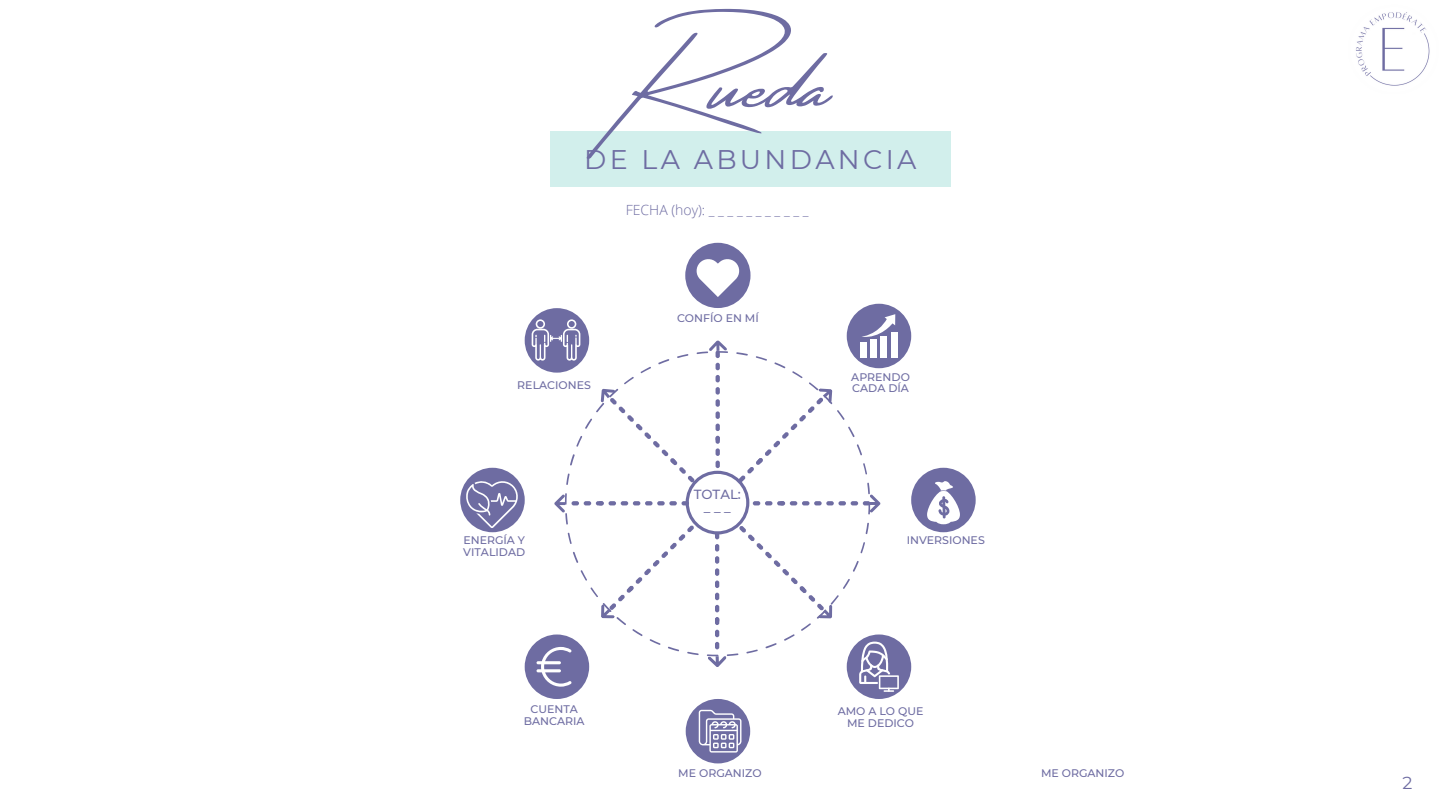
<style>
.page{position:relative;width:1440px;height:810px;background:#fff}
.page>*{position:absolute;margin:0;border:0;box-sizing:border-box;transform-origin:0 0}
.t1{font:81.3px "Amsterdam Four Slant";color:#6e6ca2}
.t2{font:26.9px "Montserrat";letter-spacing:.125em;color:#6e6ca2}
.t3{font:17.5px "Montserrat";color:#6e6ca2}
.t4{font:300 14px "Open Sans";color:#6e6ca2}
.t5{font:500 13.2px "Montserrat";color:#6e6ca2}
.t6{font:500 11px/11.3px "Montserrat";color:#6e6ca2}
</style>
<div class="page">
<div style="left:525px;top:308px;width:64px;height:65px;background:#6e6ca2;border-radius:50%"></div>
<div style="left:847px;top:304px;width:64px;height:64px;background:#6e6ca2;border-radius:50%"></div>
<div style="left:911px;top:468px;width:65px;height:64px;background:#6e6ca2;border-radius:50%"></div>
<div style="left:847px;top:635px;width:64px;height:64px;background:#6e6ca2;border-radius:50%"></div>
<div style="left:460px;top:468px;width:65px;height:64px;background:#6e6ca2;border-radius:50%"></div>
<svg style="left:465px;top:480px;width:54px;height:48px"></svg>
<div style="left:525px;top:635px;width:64px;height:64px;background:#6e6ca2;border-radius:50%"></div>
<div style="left:686px;top:699px;width:64px;height:64px;background:#6e6ca2;border-radius:50%"></div>
<div style="left:550px;top:131px;width:401px;height:56px;background:#d2efec"></div>
<svg style="left:685px;top:243px;width:66px;height:65px"></svg>
<svg style="left:699px;top:710px;width:42px;height:43px"></svg>
<img style="left:1356px;top:12px;width:74px;height:74px">
<svg style="left:532px;top:314px;width:367px;height:378px"></svg>
<svg style="left:927px;top:481px;width:33px;height:43px"></svg>
<p class="t1" style="left:617px;top:40px;width:209px">Rueda</p>
<p class="t2" style="left:584px;top:142px;width:334px">DE LA ABUNDANCIA</p>
<p class="t4" style="left:626px;top:200px;width:184px">FECHA (hoy): _ _ _ _ _ _ _ _ _ _ _</p>
<p class="t6" style="left:517px;top:379px;width:75px">RELACIONES</p>
<p class="t6" style="left:463px;top:535px;width:63px">ENERGÍA Y<br>VITALIDAD</p>
<p class="t6" style="left:677px;top:312px;width:83px">CONFÍO EN MÍ</p>
<p class="t5" style="left:694px;top:486px;width:49px">TOTAL:</p>
<p class="t5" style="left:704px;top:499px;width:28px">___</p>
<p class="t6" style="left:851px;top:371px;width:60px">APRENDO</p>
<p class="t6" style="left:852px;top:383px;width:58px">CADA DÍA</p>
<p class="t6" style="left:907px;top:535px;width:80px">INVERSIONES</p>
<p class="t6" style="left:524px;top:704px;width:62px;text-align:center">CUENTA<br>BANCARIA</p>
<p class="t6" style="left:678px;top:767px;width:85px">ME ORGANIZO</p>
<p class="t6" style="left:838px;top:706px;width:87px">AMO A LO QUE</p>
<p class="t6" style="left:847px;top:717px;width:68px">ME DEDICO</p>
<p class="t6" style="left:1041px;top:767px;width:85px">ME ORGANIZO</p>
<p class="t3" style="left:1402px;top:772px;width:11px">2</p>
</div>
